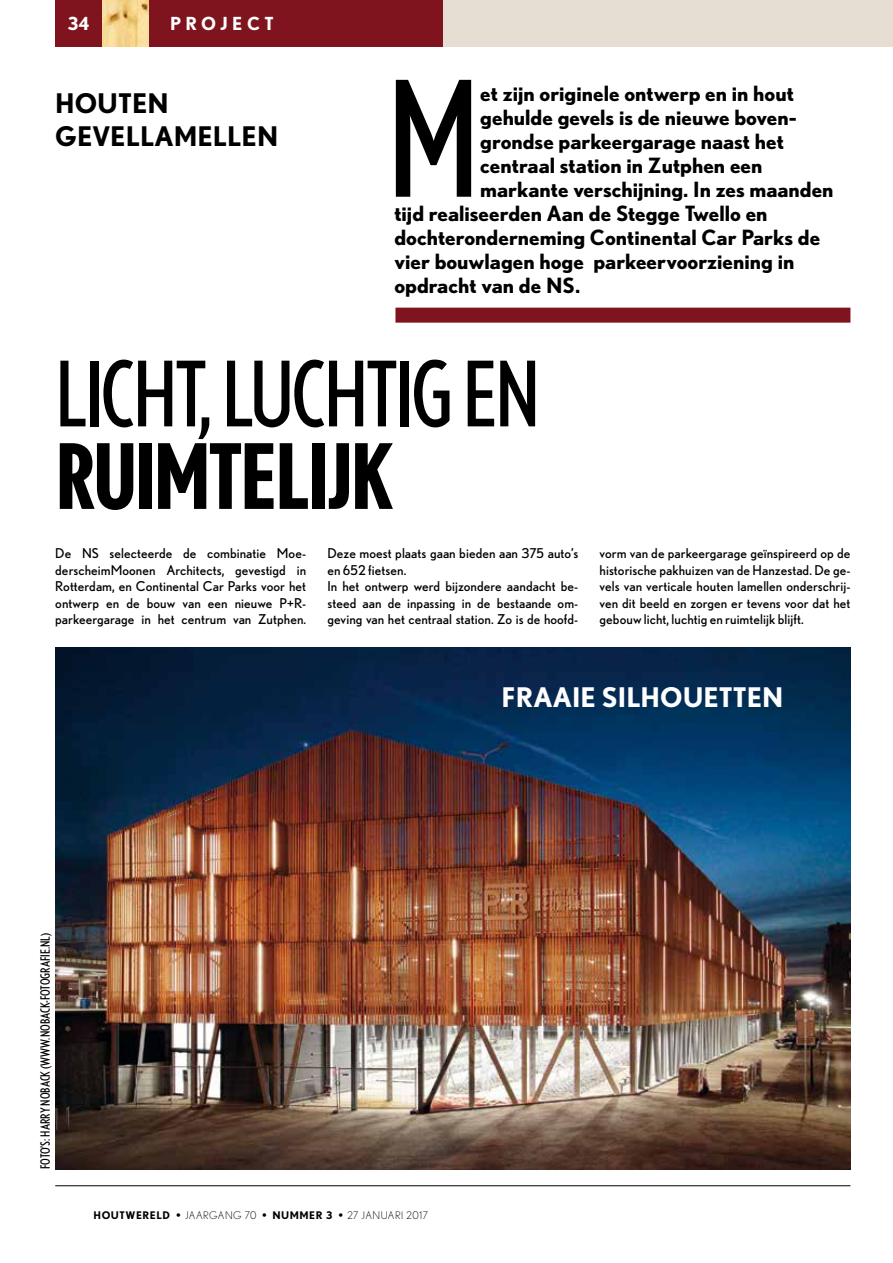
<style>
.page{position:relative;width:893px;height:1263px;background:#fff}
.page>*{position:absolute;margin:0;border:0;box-sizing:border-box;transform-origin:0 0}
.t1{font:condensed 160.2px "Nobel";color:#000}
.t2{font:condensed 90px "Nobel";letter-spacing:-.03em;color:#000}
.t3{font:700 condensed 90px "Nobel";letter-spacing:-.03em;color:#000}
.t4{font:700 27px/33px "Nobel";color:#000}
.t5{font:700 27px "Nobel";color:#fff}
.t6{font:700 21px "Nobel";color:#000}
.t7{font:700 18px "Nobel";letter-spacing:.25em;color:#fff}
.t8{font:13.5px/16.5px "Nobel";letter-spacing:.005em;color:#000;text-align:justify}
.t9{font:condensed 12.75px "Nobel";color:#000}
.t10{font:300 10.5px "Nobel";letter-spacing:.05em;color:#000}
.s1{font-weight:700}
</style>
<div class="page">
<hr style="left:55px;top:1185px;width:795px;height:1px;background:#000">
<div style="left:55px;top:0;width:47px;height:47px;background:#7f141f"></div>
<div style="left:442px;top:0;width:451px;height:47px;background:#e6ded3"></div>
<img style="left:102px;top:0;width:47px;height:47px">
<img style="left:55px;top:647px;width:795px;height:522px">
<div style="left:149px;top:0;width:293px;height:47px;background:#7f141f"></div>
<div style="left:395px;top:308px;width:455px;height:15px;background:#7f141f"></div>
<h3 class="t7" style="left:68px;top:13px;width:23px">34</h3>
<h3 class="t7" style="left:170px;top:13px;width:105px">PROJECT</h3>
<h3 class="t4" style="left:55px;top:86px;width:224px">HOUTEN<br>GEVELLAMELLEN</h3>
<h1 class="t1" style="left:387px;top:48px;width:95px">M</h1>
<h3 class="t6" style="left:480px;top:81px;width:315px">et zijn originele ontwerp en in hout</h3>
<h3 class="t6" style="left:480px;top:105px;width:318px">gehulde gevels is de nieuwe boven-</h3>
<h3 class="t6" style="left:480px;top:129px;width:305px">grondse parkeergarage naast het</h3>
<h3 class="t6" style="left:480px;top:153px;width:284px">centraal station in Zutphen een</h3>
<h3 class="t6" style="left:480px;top:177px;width:355px">markante verschijning. In zes maanden</h3>
<h3 class="t6" style="left:394px;top:201px;width:375px">tijd realiseerden Aan de Stegge Twello en</h3>
<h3 class="t6" style="left:394px;top:225px;width:427px">dochteronderneming Continental Car Parks de</h3>
<h3 class="t6" style="left:394px;top:249px;width:401px">vier bouwlagen hoge parkeervoorziening in</h3>
<h3 class="t6" style="left:394px;top:273px;width:187px">opdracht van de NS.</h3>
<h2 class="t2" style="left:55px;top:343px;width:486px">LICHT, LUCHTIG EN</h2>
<h2 class="t3" style="left:55px;top:424px;width:341px">RUIMTELIJK</h2>
<p class="t8" style="left:327px;top:545px;width:252px;text-align:left">Deze moest plaats gaan bieden aan 375 auto’s en 652 fietsen.<br>In het ontwerp werd bijzondere aandacht be&shy;steed aan de inpassing in de bestaande om&shy;geving van het centraal station. Zo is de hoofd-</p>
<p class="t8" style="left:600px;top:545px;width:252px">vorm van de parkeergarage geïnspireerd op de historische pakhuizen van de Hanzestad. De ge&shy;vels van verticale houten lamellen onderschrij&shy;ven dit beeld en zorgen er tevens voor dat het gebouw licht, luchtig en ruimtelijk blijft.</p>
<p class="t8" style="left:55px;top:545px;width:252px">De NS selecteerde de combinatie Moe&shy;derscheimMoonen Architects, gevestigd in Rotterdam, en Continental Car Parks voor het ontwerp en de bouw van een nieuwe P+R&shy;parkeergarage in het centrum van Zutphen.</p>
<h3 class="t5" style="left:502px;top:681px;width:283px">FRAAIE SILHOUETTEN</h3>
<p class="t9" style="left:38px;top:1169px;width:238px;rotate:-90deg">FOTO’S: HARRY NOBACK (WWW.NOBACK-FOTOGRAFIE.NL)</p>
<p class="t10" style="left:94px;top:1209px;width:336px"><span class="s1">HOUTWERELD •</span> JAARGANG 70 <span class="s1">• NUMMER 3 •</span> 27 JANUARI 2017</p>
</div>
